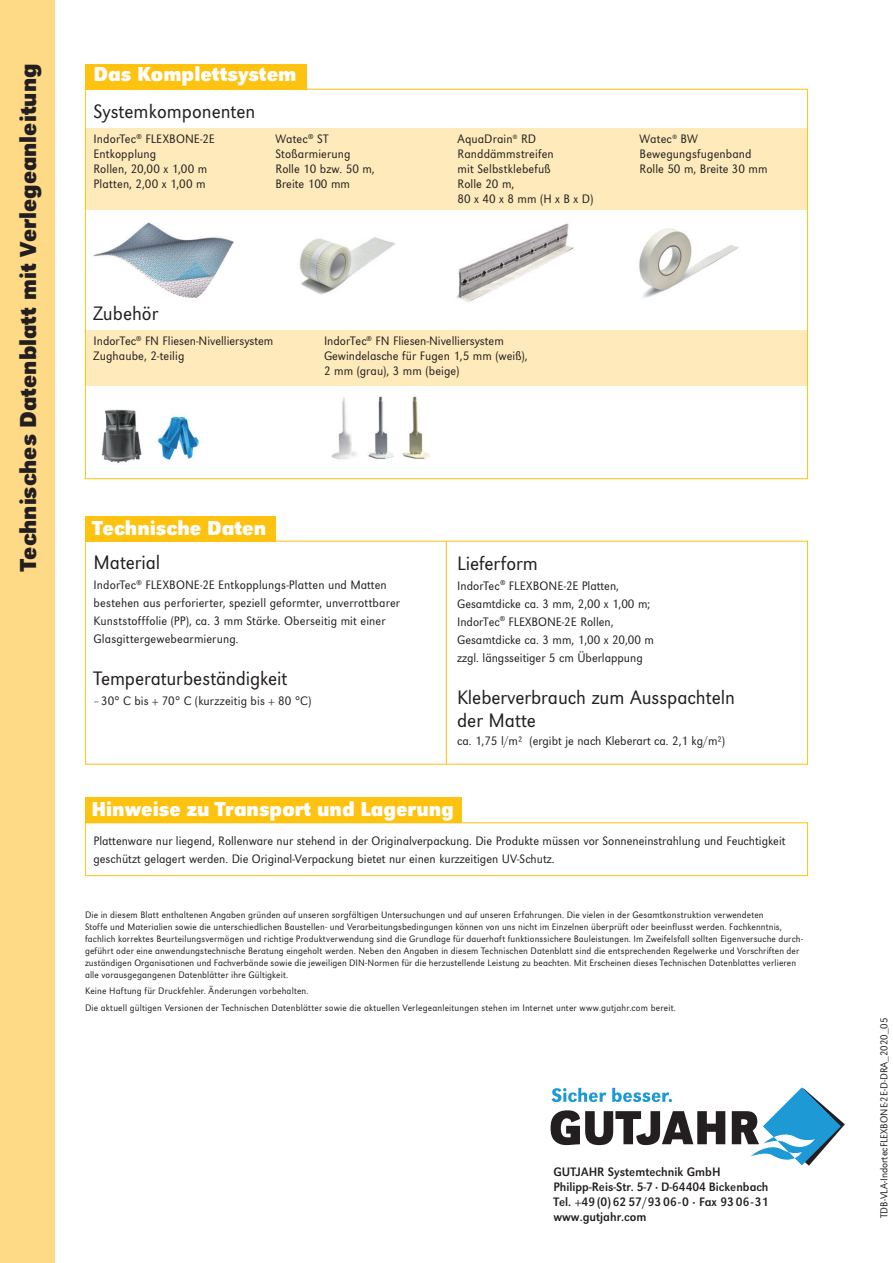
<style>
.page{position:relative;width:893px;height:1263px;background:#fff}
.page>*{position:absolute;margin:0;border:0;box-sizing:border-box;transform-origin:0 0}
.t1{font:700 24px "URW Grotesk Nar";color:#231f20}
.t2{font:700 21px "URW Grotesk Nar";color:#fff}
.copy{font:300 20.25px/23.2px "URW Grotesk Nar";color:#231f20}
.sub{font:300 20.25px "URW Grotesk Nar";color:#231f20}
.copy-2{font:300 12.75px/15px "URW Grotesk Nar";color:#231f20}
.t3{font:12.75px "URW Grotesk T Regu Narr";color:#231f20}
.sub-2{font:300 10.5px "URW Grotesk Nar";color:#231f20}
.sub-3{font:300 9.75px/12px "URW Grotesk Nar";letter-spacing:.015em;color:#231f20}
</style>
<div class="page">
<div style="left:85px;top:128px;width:723px;height:82px;background:#feeaba"></div>
<img style="left:456px;top:223px;width:118px;height:79px">
<img style="left:639px;top:228px;width:99px;height:70px">
<img style="left:299px;top:237px;width:97px;height:57px">
<img style="left:93px;top:222px;width:141px;height:76px">
<div style="left:85px;top:331px;width:723px;height:55px;background:#feeaba"></div>
<div style="left:0;top:0;width:54px;height:1263px;background:#feda87"></div>
<svg style="left:551px;top:1110px;width:174px;height:35px"></svg>
<svg style="left:732px;top:1087px;width:113px;height:79px"></svg>
<svg style="left:551px;top:1088px;width:55px;height:14px"></svg>
<svg style="left:612px;top:1088px;width:60px;height:14px"></svg>
<div style="left:85px;top:64px;width:221px;height:25px;background:#fec210"></div>
<div style="left:85px;top:516px;width:191px;height:25px;background:#fec210"></div>
<hr style="left:446px;top:541px;width:1px;height:223px;background:#fec210">
<div style="left:85px;top:541px;width:723px;height:223px;border:1px solid #fec210"></div>
<div style="left:85px;top:797px;width:377px;height:25px;background:#fec210"></div>
<div style="left:85px;top:822px;width:723px;height:54px;border:1px solid #fec210"></div>
<img style="left:331px;top:396px;width:99px;height:64px">
<img style="left:101px;top:409px;width:98px;height:55px">
<p class="t1" style="left:14px;top:571px;width:509px;rotate:-90deg">Technisches Datenblatt mit Verlegeanleitung</p>
<p class="t2" style="left:94px;top:62px;width:204px">Das Komplettsystem</p>
<p class="sub" style="left:94px;top:99px;width:163px">Systemkomponenten</p>
<p class="copy-2" style="left:94px;top:131px;width:123px">IndorTec<sup>®</sup> FLEXBONE-2E<br>Entkopplung<br>Rollen, 20,00 x 1,00 m</p>
<p class="copy-2" style="left:94px;top:176px;width:114px">Platten, 2,00 x 1,00 m</p>
<p class="copy-2" style="left:276px;top:131px;width:101px">Watec<sup>®</sup> ST<br>Stoßarmierung<br>Rolle 10 bzw. 50 m,<br>Breite 100 mm</p>
<p class="copy-2" style="left:458px;top:131px;width:98px">AquaDrain<sup>®</sup> RD<br>Randdämmstreifen</p>
<p class="copy-2" style="left:458px;top:161px;width:137px">mit Selbstklebefuß<br>Rolle 20 m,<br>80 x 40 x 8 mm (H x B x D)</p>
<p class="sub" style="left:94px;top:302px;width:66px">Zubehör</p>
<p class="copy-2" style="left:94px;top:333px;width:181px">IndorTec<sup>®</sup> FN Fliesen-Nivelliersystem<br>Zughaube, 2-teilig</p>
<p class="copy-2" style="left:324px;top:333px;width:205px">IndorTec<sup>®</sup> FN Fliesen-Nivelliersystem<br>Gewindelasche für Fugen 1,5 mm (weiß),<br>2 mm (grau), 3 mm (beige)</p>
<p class="copy-2" style="left:640px;top:131px;width:129px">Watec<sup>®</sup> BW<br>Bewegungsfugenband<br>Rolle 50 m, Breite 30 mm</p>
<p class="t2" style="left:92px;top:515px;width:175px">Technische Daten</p>
<h3 class="copy" style="left:94px;top:551px;width:68px">Material</h3>
<h3 class="copy-2" style="left:94px;top:576px;width:308px;line-height:18px">IndorTec<sup>®</sup> FLEXBONE-2E Entkopplungs-Platten und Matten bestehen aus perforierter, speziell geformter, unverrottbarer Kunststofffolie (PP), ca. 3 mm Stärke. Oberseitig mit einer Glasgittergewebearmierung.</h3>
<h3 class="copy" style="left:94px;top:666px;width:195px">Temperaturbeständigkeit</h3>
<h3 class="copy-2" style="left:94px;top:693px;width:219px">–30° C bis + 70° C (kurzzeitig bis + 80 °C)</h3>
<p class="sub" style="left:457px;top:551px;width:82px">Lieferform</p>
<p class="copy-2" style="left:457px;top:576px;width:198px;line-height:18px">IndorTec<sup>®</sup> FLEXBONE-2E Platten, Gesamtdicke ca. 3 mm, 2,00 x 1,00 m; IndorTec<sup>®</sup> FLEXBONE-2E Rollen, Gesamtdicke ca. 3 mm, 1,00 x 20,00 m zzgl. längsseitiger 5 cm Überlappung</p>
<p class="copy" style="left:457px;top:685px;width:279px">Kleberverbrauch zum Ausspachteln der Matte</p>
<p class="copy-2" style="left:457px;top:733px;width:269px">ca. 1,75 l/m² (ergibt je nach Kleberart ca. 2,1 kg/m²)</p>
<p class="t2" style="left:91px;top:797px;width:364px">Hinweise zu Transport und Lagerung</p>
<p class="copy-2" style="left:94px;top:832px;width:693px;line-height:18px">Plattenware nur liegend, Rollenware nur stehend in der Originalverpackung. Die Produkte müssen vor Sonneneinstrahlung und Feuchtigkeit geschützt gelagert werden. Die Original-Verpackung bietet nur einen kurzzeitigen UV-Schutz.</p>
<p class="sub-3" style="left:85px;top:909px;width:719px">Die in diesem Blatt enthaltenen Angaben gründen auf unseren sorgfältigen Untersuchungen und auf unseren Erfahrungen. Die vielen in der Gesamtkonstruktion verwendeten<br>Stoffe und Materialien sowie die unterschiedlichen Baustellen- und Verarbeitungsbedingungen können von uns nicht im Einzelnen überprüft oder beeinflusst werden. Fachkenntnis, fachlich korrektes Beurteilungsvermögen und richtige Produktverwendung sind die Grundlage für dauerhaft funktionssichere Bauleistungen. Im Zweifelsfall sollten Eigenversuche durch&shy;geführt oder eine anwendungstechnische Beratung eingeholt werden. Neben den Angaben in diesem Technischen Datenblatt sind die entsprechenden Regelwerke und Vorschriften der zuständigen Organisationen und Fachverbände sowie die jeweiligen DIN-Normen für die herzustellende Leistung zu beachten. Mit Erscheinen dieses Technischen Datenblattes verlieren alle vorausgegangenen Datenblätter ihre Gültigkeit.</p>
<p class="sub-3" style="left:85px;top:985px;width:225px">Keine Haftung für Druckfehler. Änderungen vorbehalten.</p>
<p class="sub-3" style="left:85px;top:1001px;width:592px">Die aktuell gültigen Versionen der Technischen Datenblätter sowie die aktuellen Verlegeanleitungen stehen im Internet unter www.gutjahr.com bereit.</p>
<p class="t3" style="left:553px;top:1164px;width:169px">GUTJAHR Systemtechnik GmbH</p>
<p class="t3" style="left:553px;top:1179px;width:217px">Philipp-Reis-Str. 5-7 · D-64404 Bickenbach</p>
<p class="t3" style="left:553px;top:1195px;width:217px">Tel. +49 (0) 62 57/93 06-0 · Fax 93 06-31</p>
<p class="t3" style="left:553px;top:1210px;width:95px">www.gutjahr.com</p>
<p class="sub-2" style="left:878px;top:1218px;width:202px;rotate:-90deg">TDB-VLA-IndortecFLEXBONE-2E-D-DRA_2020_05</p>
</div>
